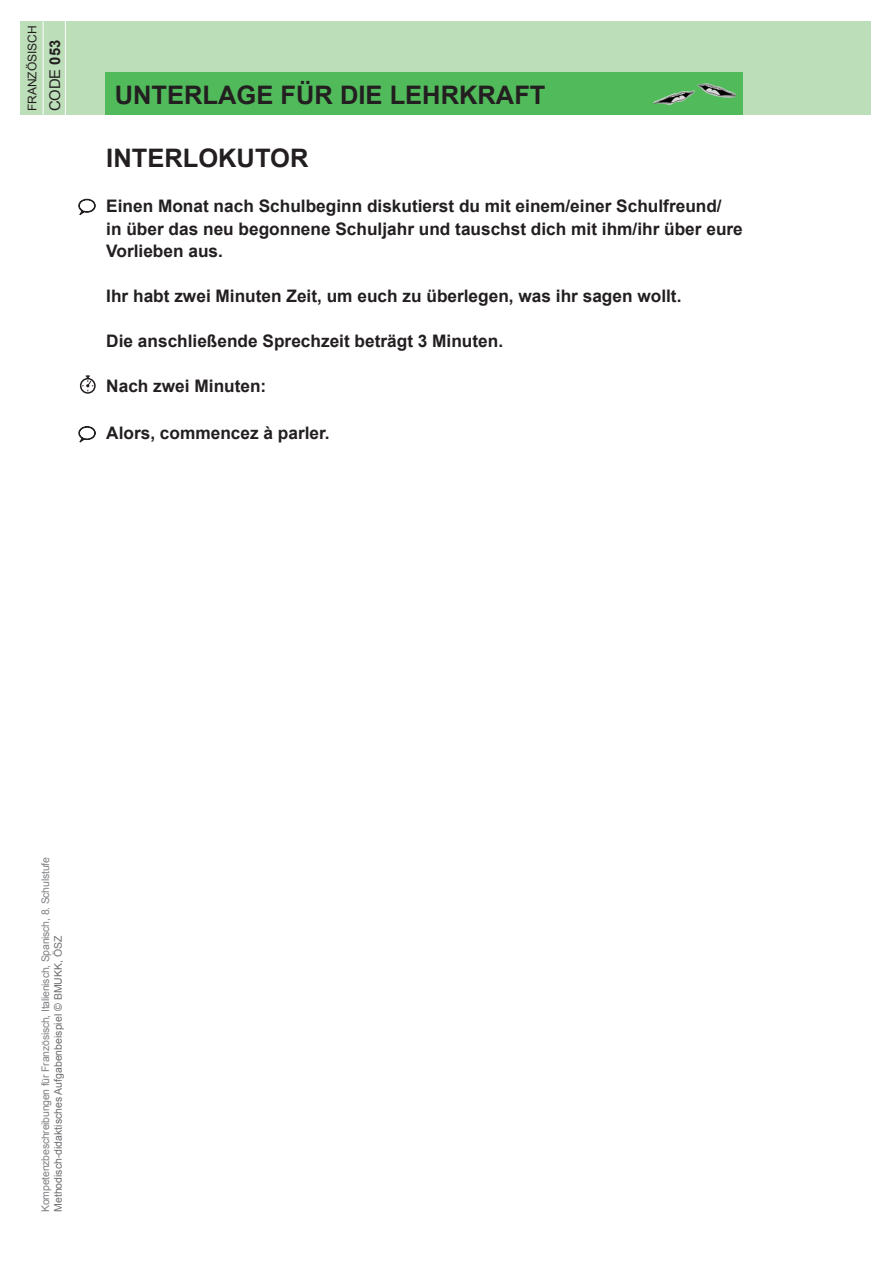
<style>
.page{position:relative;width:893px;height:1263px;background:#fff}
.page>*{position:absolute;margin:0;border:0;box-sizing:border-box;transform-origin:0 0}
.t1{font:700 25.5px "Arial";color:#231f20}
.t2{font:700 17.25px/22.5px "Arial";color:#231f20}
.t3{font:14.85px "Arial";color:#231f20}
.t4{font:12px "Arial";color:#231f20}
.t5{font:10.5px "Arial";letter-spacing:-.02em;color:#808285}
.t6{font:10.5px "Arial";color:#6c6d70}
.s1{font-weight:700}
</style>
<div class="page">
<div style="left:20px;top:21px;width:850px;height:94px;background:#bcdeb8"></div>
<div style="left:105px;top:72px;width:638px;height:43px;background:#51ba5b"></div>
<img style="left:697px;top:83px;width:17px;height:12px">
<hr style="left:43px;top:20px;width:1px;height:127px;background:#fff">
<hr style="left:65px;top:20px;width:1px;height:127px;background:#fff">
<div style="left:80px;top:378px;width:16px;height:16px;border:2px solid #231f20;border-radius:50%"></div>
<svg style="left:82px;top:375px;width:11px;height:16px"></svg>
<svg style="left:78px;top:198px;width:18px;height:17px"></svg>
<svg style="left:78px;top:426px;width:18px;height:17px"></svg>
<p class="t4" style="left:25px;top:111px;width:88px;rotate:-90deg">FRANZÖSISCH</p>
<p class="t3" style="left:45px;top:111px;width:73px;rotate:-90deg">CODE <span class="s1">053</span></p>
<h1 class="t1" style="left:115px;top:78px;width:432px">UNTERLAGE FÜR DIE LEHRKRAFT</h1>
<h1 class="t1" style="left:106px;top:142px;width:204px">INTERLOKUTOR</h1>
<p class="t2" style="left:106px;top:196px;width:638px">Einen Monat nach Schulbeginn diskutierst du mit einem/einer Schulfreund/<br>in über das neu begonnene Schuljahr und tauschst dich mit ihm/ihr über eure<br>Vorlieben aus.</p>
<p class="t2" style="left:106px;top:286px;width:577px">Ihr habt zwei Minuten Zeit, um euch zu überlegen, was ihr sagen wollt.</p>
<p class="t2" style="left:106px;top:331px;width:398px">Die anschließende Sprechzeit beträgt 3 Minuten.</p>
<p class="t2" style="left:106px;top:376px;width:162px">Nach zwei Minuten:</p>
<p class="t2" style="left:106px;top:422px;width:225px">Alors, commencez à parler.</p>
<p class="t5" style="left:39px;top:1212px;width:356px;rotate:-90deg">Kompetenzbeschreibungen für Französisch, Italienisch, Spanisch, 8. Schulstufe</p>
<p class="t6" style="left:51px;top:1212px;width:278px;rotate:-90deg">Methodisch-didaktisches Aufgabenbeispiel © BMUKK, ÖSZ</p>
</div>
